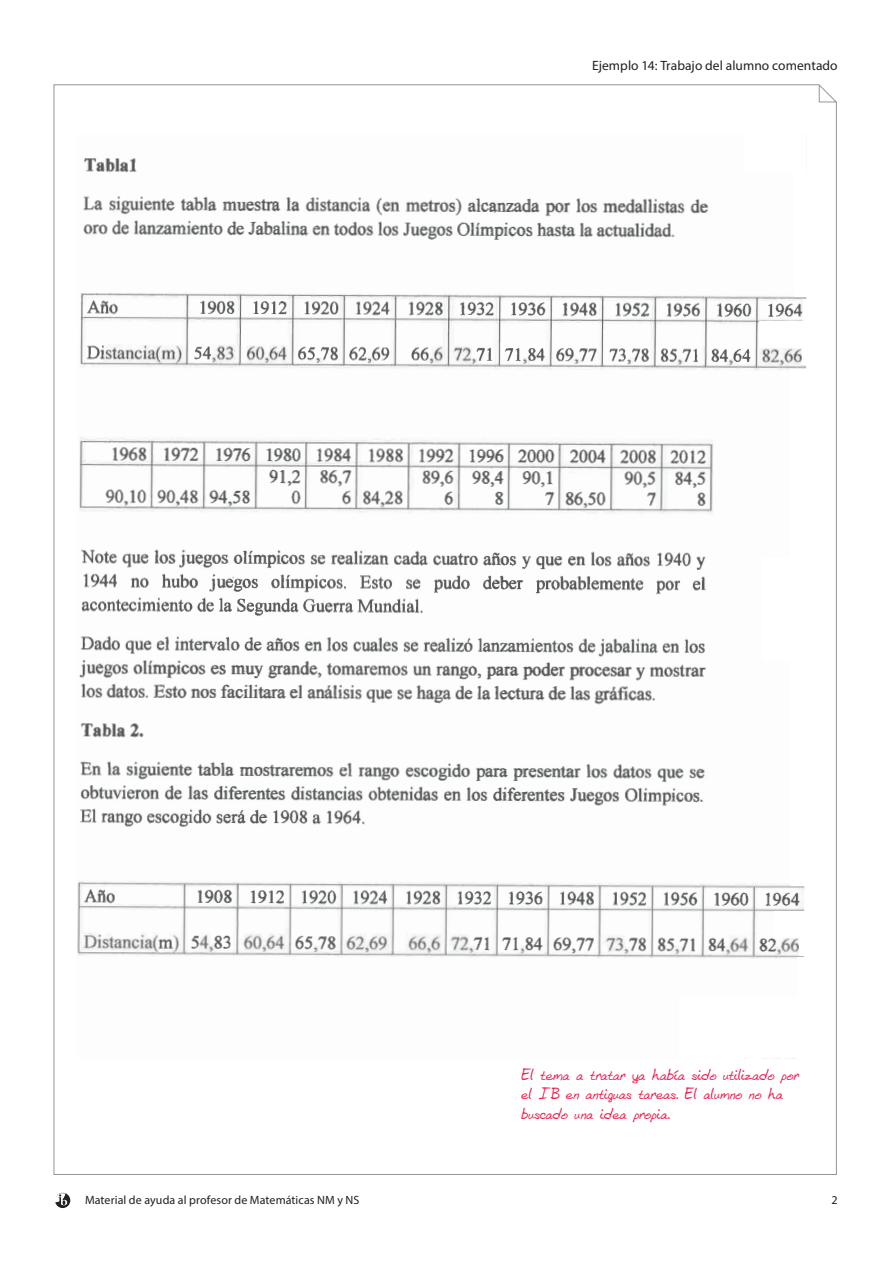
<style>
.page{position:relative;width:893px;height:1263px;background:#fff}
.page>*{position:absolute;margin:0;border:0;box-sizing:border-box;transform-origin:0 0}
.Annotation{font:16.5px/19.5px "Beth Hand";color:#ed1748}
.t1{font:13.5px "Myriad Pro";letter-spacing:.005em;color:#231f20}
.t2{font:12px "Myriad Pro";letter-spacing:.01em;color:#231f20}
</style>
<div class="page">
<svg style="left:816px;top:84px;width:21px;height:21px"></svg>
<svg style="left:55px;top:1192px;width:15px;height:16px"></svg>
<img style="left:78px;top:158px;width:726px;height:801px">
<svg style="left:744px;top:158px;width:60px;height:16px"></svg>
<div style="left:762px;top:558px;width:42px;height:103px;background:#fff"></div>
<div style="left:794px;top:173px;width:22px;height:124px;background:#fff"></div>
<div style="left:790px;top:369px;width:22px;height:516px;background:#fff"></div>
<div style="left:759px;top:322px;width:59px;height:26px;background:#fff"></div>
<div style="left:802px;top:347px;width:19px;height:18px;background:#fff"></div>
<div style="left:803px;top:299px;width:18px;height:22px;background:#fff"></div>
<div style="left:774px;top:911px;width:59px;height:26px;background:#fff"></div>
<div style="left:799px;top:937px;width:20px;height:18px;background:#fff"></div>
<div style="left:797px;top:957px;width:20px;height:195px;background:#fff"></div>
<p class="t1" style="left:592px;top:58px;width:247px">Ejemplo 14: Trabajo del alumno comentado</p>
<p class="Annotation" style="left:522px;top:1065px;width:279px">El tema a tratar ya había sido utilizado por el IB en antiguas tareas. El alumno no ha buscado una idea propia.</p>
<p class="t2" style="left:85px;top:1192px;width:276px">Material de ayuda al profesor de Matemáticas NM y NS</p>
<p class="t2" style="left:831px;top:1192px;width:8px">2</p>
</div>
